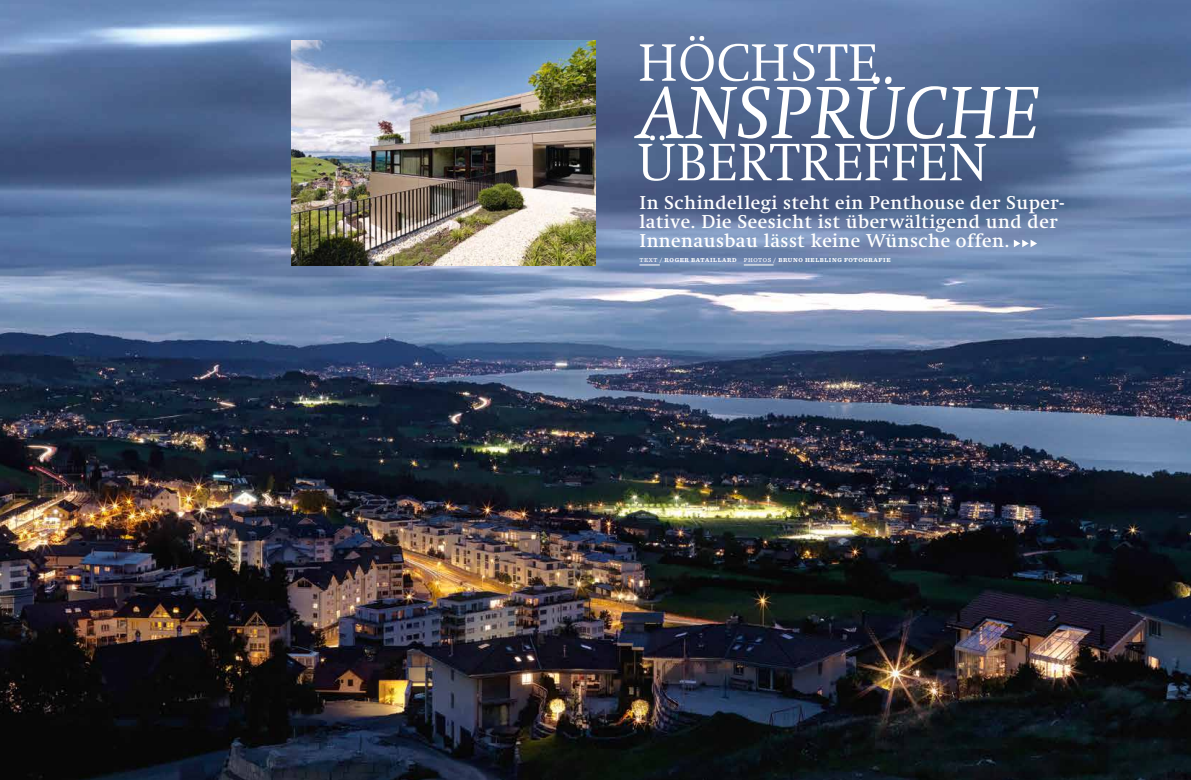
<style>
.page{position:relative;width:1191px;height:780px;background:#fff}
.page>*{position:absolute;margin:0;border:0;box-sizing:border-box;transform-origin:0 0}
.t1{font:italic 75.2px "Swift LT Pro";letter-spacing:.01em;color:#fff}
.t2{font:300 53.5px "Swift LT Pro";letter-spacing:.01em;color:#fff}
.t3{font:500 19px/19px "Swift LT Pro";letter-spacing:.025em;color:#fff}
.t4{font:700 6px "Sentinel";letter-spacing:.1em;color:#fff}
.s1{font-weight:500}
</style>
<div class="page">
<img style="left:0;top:0;width:1191px;height:780px">
<svg style="left:639px;top:264px;width:21px;height:1px"></svg>
<svg style="left:744px;top:264px;width:29px;height:1px"></svg>
<svg style="left:1013px;top:240px;width:24px;height:7px"></svg>
<img style="left:292px;top:40px;width:303px;height:225px">
<h2 class="t2" style="left:638px;top:32px;width:241px">HÖCHSTE</h2>
<h1 class="t1" style="left:638px;top:68px;width:402px">ANSPRÜCHE</h1>
<h2 class="t2" style="left:638px;top:131px;width:350px">ÜBERTREFFEN</h2>
<p class="t3" style="left:639px;top:193px;width:426px">In Schindellegi steht ein Penthouse der Super&shy;lative. Die Seesicht ist überwältigend und der<br>Innenausbau lässt keine Wünsche offen.</p>
<p class="t4" style="left:639px;top:255px;width:253px"><span class="s1">TEXT /</span> ROGER BATAILLARD <span class="s1">PHOTOS /</span> BRUNO HELBLING FOTOGRAFIE</p>
</div>
